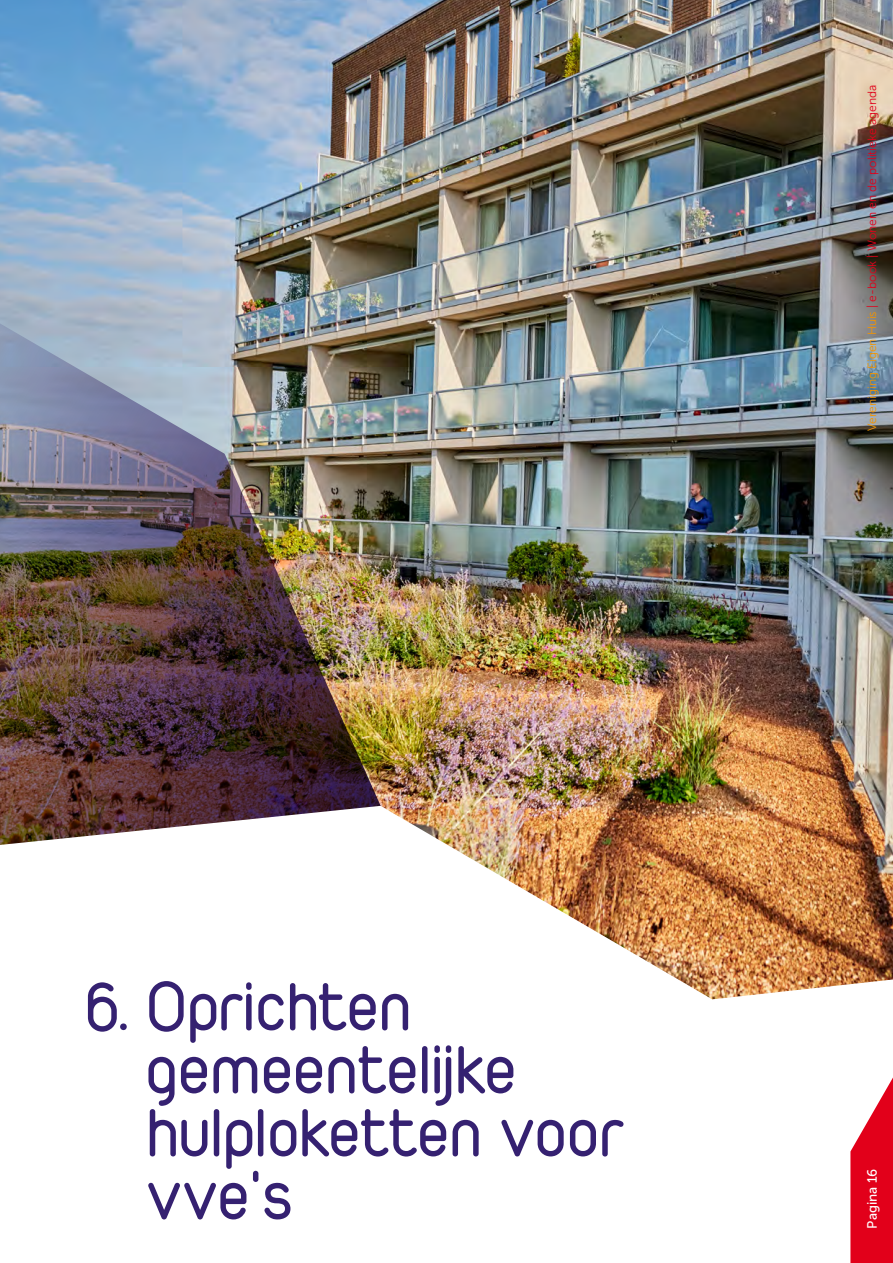
<style>
.page{position:relative;width:893px;height:1263px;background:#fff}
.page>*{position:absolute;margin:0;border:0;box-sizing:border-box;transform-origin:0 0}
.t1{font:72px/63px "VEH";color:#352171}
.t2{font:13.5px "Museo Sans 500";color:#fff}
.t3{font:12px "Museo Sans 300";color:#e2001a}
.s1{color:#f39400}
</style>
<div class="page">
<img style="left:0;top:0;width:893px;height:806px">
<img style="left:0;top:257px;width:383px;height:549px">
<img style="left:0;top:806px;width:893px;height:194px">
<svg style="left:850px;top:1077px;width:43px;height:186px"></svg>
<h1 class="t1" style="left:146px;top:975px;width:479px;text-indent:-61px">6. Oprichten gemeentelijke hulploketten voor vve’s</h1>
<p class="t3" style="left:866px;top:431px;width:347px;rotate:-90deg"><span class="s1">Vereniging Eigen Huis</span> | e-book | Wonen en de politieke agenda</p>
<p class="t2" style="left:865px;top:1228px;width:62px;rotate:-90deg">Pagina 16</p>
</div>
